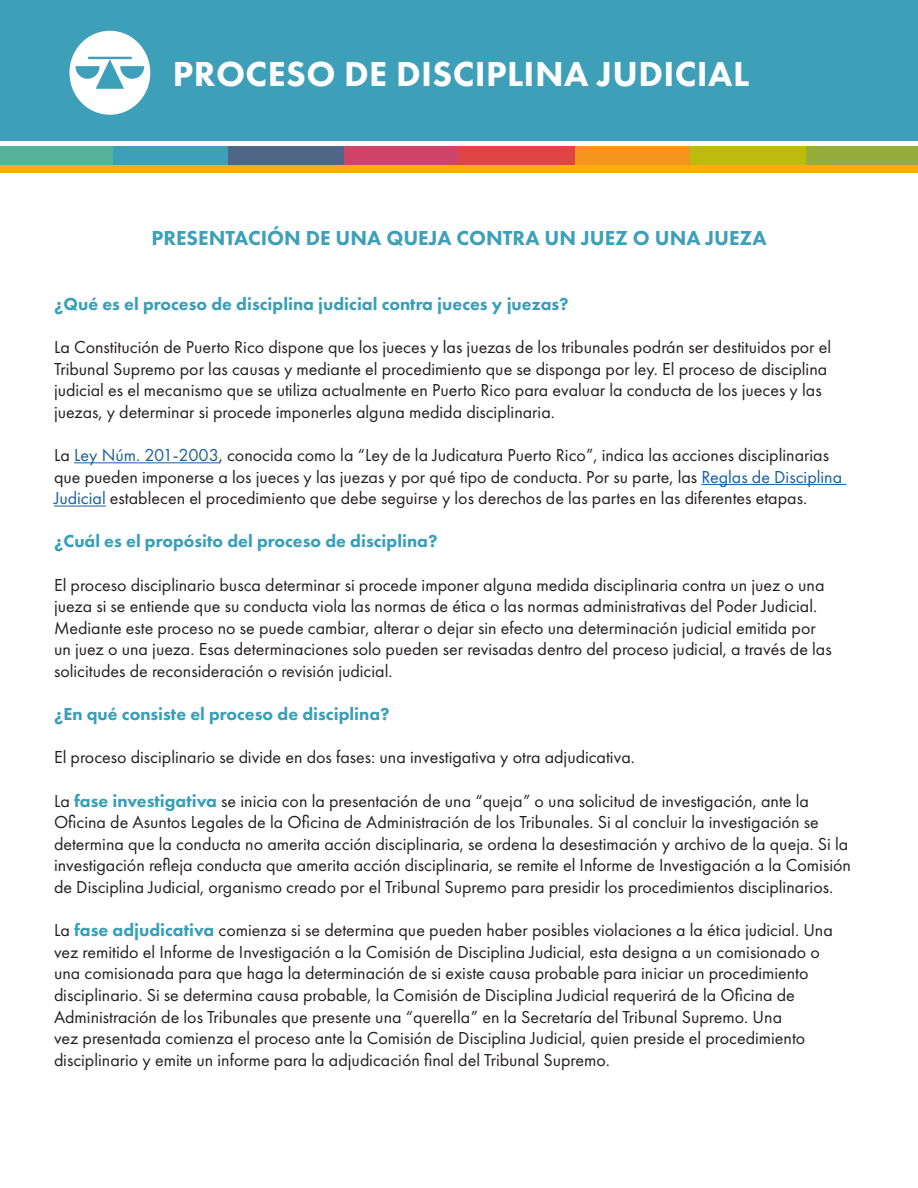
<style>
.page{position:relative;width:918px;height:1188px;background:#fff}
.page>*{position:absolute;margin:0;border:0;box-sizing:border-box;transform-origin:0 0}
.Futura_PT_12{font:800 36px "Futura PT";letter-spacing:.01em;color:#fff}
.Futura_PT_12-2{font:800 21px "Futura PT";color:#3da0b8}
.Futura_PT_12-3{font:18px/21.6px "Futura PT";color:#231f20}
.Futura_PT_12-4{font:800 18px "Futura PT";color:#389fb8}
.s1{color:#175d9e}
.s2{font-weight:800;color:#389fb8}
</style>
<div class="page">
<div style="left:0;top:0;width:918px;height:140px;background:#3da0b8"></div>
<div style="left:806px;top:147px;width:112px;height:21px;background:#97ad3b"></div>
<div style="left:690px;top:147px;width:116px;height:21px;background:#bdbc0c"></div>
<div style="left:575px;top:147px;width:115px;height:21px;background:#f4951e"></div>
<div style="left:459px;top:147px;width:116px;height:21px;background:#e04546"></div>
<div style="left:343px;top:147px;width:116px;height:21px;background:#cf4469"></div>
<div style="left:228px;top:147px;width:115px;height:21px;background:#4f6686"></div>
<div style="left:112px;top:147px;width:116px;height:21px;background:#3da0b8"></div>
<div style="left:0;top:147px;width:112px;height:21px;background:#55b39a"></div>
<div style="left:0;top:165px;width:918px;height:8px;background:#ffad0d"></div>
<hr style="left:74px;top:462px;width:145px;height:1px;background:#175d9e">
<hr style="left:701px;top:484px;width:145px;height:1px;background:#175d9e">
<hr style="left:54px;top:506px;width:52px;height:1px;background:#175d9e">
<svg style="left:69px;top:31px;width:81px;height:84px"></svg>
<p class="Futura_PT_12" style="left:173px;top:52px;width:578px">PROCESO DE DISCIPLINA JUDICIAL</p>
<p class="Futura_PT_12-2" style="left:151px;top:225px;width:617px">PRESENTACIÓN DE UNA QUEJA CONTRA UN JUEZ O UNA JUEZA</p>
<p class="Futura_PT_12-4" style="left:54px;top:293px;width:516px">¿Qué es el proceso de disciplina judicial contra jueces y juezas?</p>
<p class="Futura_PT_12-3" style="left:54px;top:336px;width:779px">La Constitución de Puerto Rico dispone que los jueces y las juezas de los tribunales podrán ser destituidos por el Tribunal Supremo por las causas y mediante el procedimiento que se disponga por ley. El proceso de disciplina judicial es el mecanismo que se utiliza actualmente en Puerto Rico para evaluar la conducta de los jueces y las juezas, y determinar si procede imponerles alguna medida disciplinaria.</p>
<p class="Futura_PT_12-3" style="left:54px;top:444px;width:790px">La <span class="s1">Ley Núm. 201-2003</span>, conocida como la “Ley de la Judicatura Puerto Rico”, indica las acciones disciplinarias que pueden imponerse a los jueces y las juezas y por qué tipo de conducta. Por su parte, las <span class="s1">Reglas de Disciplina<br>Judicial</span> establecen el procedimiento que debe seguirse y los derechos de las partes en las diferentes etapas.</p>
<p class="Futura_PT_12-4" style="left:54px;top:530px;width:385px">¿Cuál es el propósito del proceso de disciplina?</p>
<p class="Futura_PT_12-3" style="left:54px;top:574px;width:772px">El proceso disciplinario busca determinar si procede imponer alguna medida disciplinaria contra un juez o una jueza si se entiende que su conducta viola las normas de ética o las normas administrativas del Poder Judicial.</p>
<p class="Futura_PT_12-3" style="left:54px;top:617px;width:779px">Mediante este proceso no se puede cambiar, alterar o dejar sin efecto una determinación judicial emitida por un juez o una jueza. Esas determinaciones solo pueden ser revisadas dentro del proceso judicial, a través de las solicitudes de reconsideración o revisión judicial.</p>
<p class="Futura_PT_12-4" style="left:54px;top:703px;width:337px">¿En qué consiste el proceso de disciplina?</p>
<p class="Futura_PT_12-3" style="left:54px;top:747px;width:582px">El proceso disciplinario se divide en dos fases: una investigativa y otra adjudicativa.</p>
<p class="Futura_PT_12-3" style="left:54px;top:790px;width:799px">La <span class="s2">fase investigativa</span> se inicia con la presentación de una “queja” o una solicitud de investigación, ante la Oficina de Asuntos Legales de la Oficina de Administración de los Tribunales. Si al concluir la investigación se determina que la conducta no amerita acción disciplinaria, se ordena la desestimación y archivo de la queja. Si la investigación refleja conducta que amerita acción disciplinaria, se remite el Informe de Investigación a la Comisión de Disciplina Judicial, organismo creado por el Tribunal Supremo para presidir los procedimientos disciplinarios.</p>
<p class="Futura_PT_12-3" style="left:54px;top:919px;width:780px">La <span class="s2">fase adjudicativa</span> comienza si se determina que pueden haber posibles violaciones a la ética judicial. Una vez remitido el Informe de Investigación a la Comisión de Disciplina Judicial, esta designa a un comisionado o una comisionada para que haga la determinación de si existe causa probable para iniciar un procedimiento disciplinario. Si se determina causa probable, la Comisión de Disciplina Judicial requerirá de la Oficina de Administración de los Tribunales que presente una “querella” en la Secretaría del Tribunal Supremo. Una<br>vez presentada comienza el proceso ante la Comisión de Disciplina Judicial, quien preside el procedimiento disciplinario y emite un informe para la adjudicación final del Tribunal Supremo.</p>
</div>
